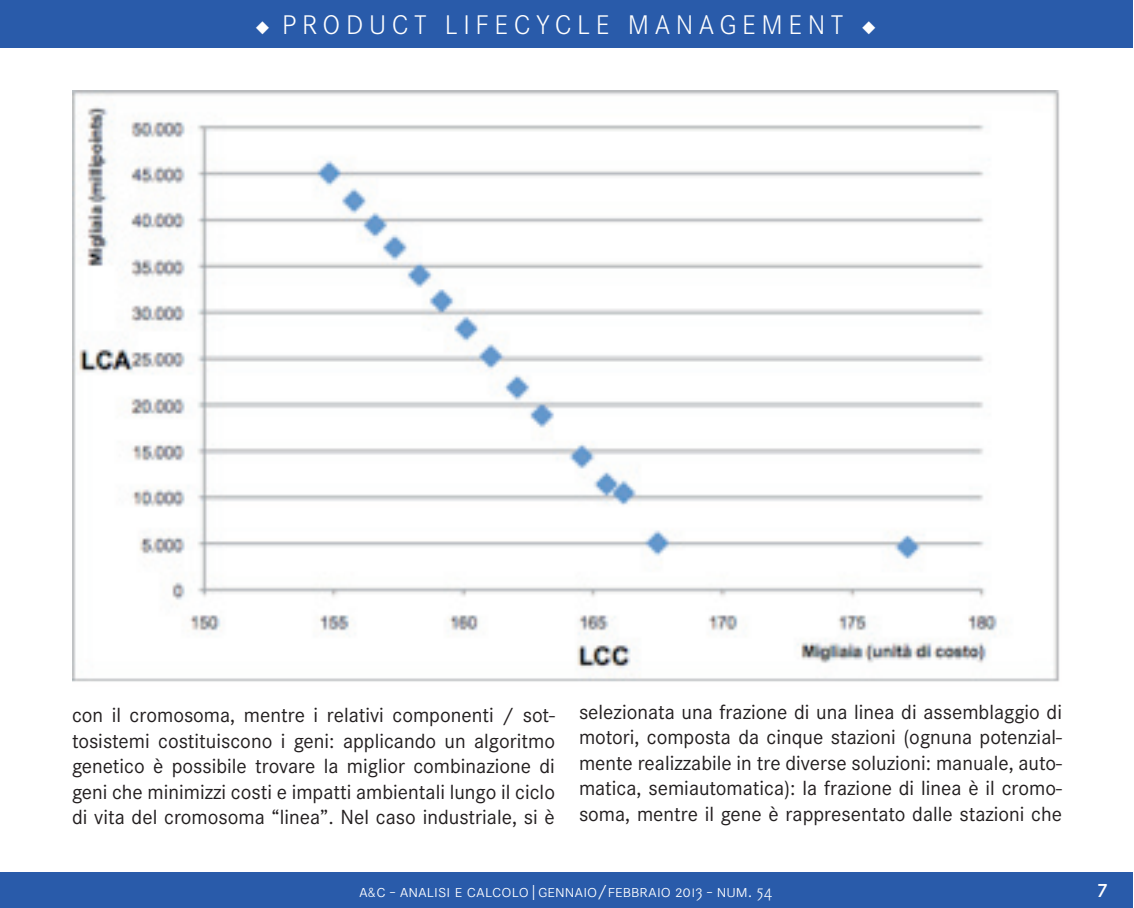
<style>
.page{position:relative;width:1134px;height:908px;background:#fff}
.page>*{position:absolute;margin:0;border:0;box-sizing:border-box;transform-origin:0 0}
.t1{font:300 28px "Corporate SSC";letter-spacing:.2em;color:#fff}
.t2{font:21.2px/25.4px "Corporate S";color:#231f20;text-align:justify}
.t3{font:600 20px "Corporate S";color:#fff}
.t4{font:300 18px "Corporate SSC";color:#fff}
.s1{font-size:14px}
</style>
<div class="page">
<div style="left:0;top:872px;width:1133px;height:35px;background:#295baa"></div>
<div style="left:0;top:0;width:1133px;height:48px;background:#295baa"></div>
<img style="left:72px;top:90px;width:988px;height:592px">
<h1 class="t1" style="left:256px;top:9px;width:622px">◆ PRODUCT LIFECYCLE MANAGEMENT ◆</h1>
<p class="t2" style="left:72px;top:702px;width:484px">con il cromosoma, mentre i relativi componenti / sot&shy;tosistemi costituiscono i geni: applicando un algoritmo genetico è possibile trovare la miglior combinazione di geni che minimizzi costi e impatti ambientali lungo il ciclo di vita del cromosoma “linea”. Nel caso industriale, si è</p>
<p class="t2" style="left:579px;top:699px;width:484px">selezionata una frazione di una linea di assemblaggio di motori, composta da cinque stazioni (ognuna potenzial&shy;mente realizzabile in tre diverse soluzioni: manuale, auto&shy;matica, semiautomatica): la frazione di linea è il cromo&shy;soma, mentre il gene è rappresentato dalle stazioni che</p>
<p class="t4" style="left:359px;top:880px;width:415px">a<span class="s1">&amp;</span>c - analisi e calcolo|gennaio/febbraio 2013 - num. 54</p>
<p class="t3" style="left:1097px;top:878px;width:13px">7</p>
</div>
